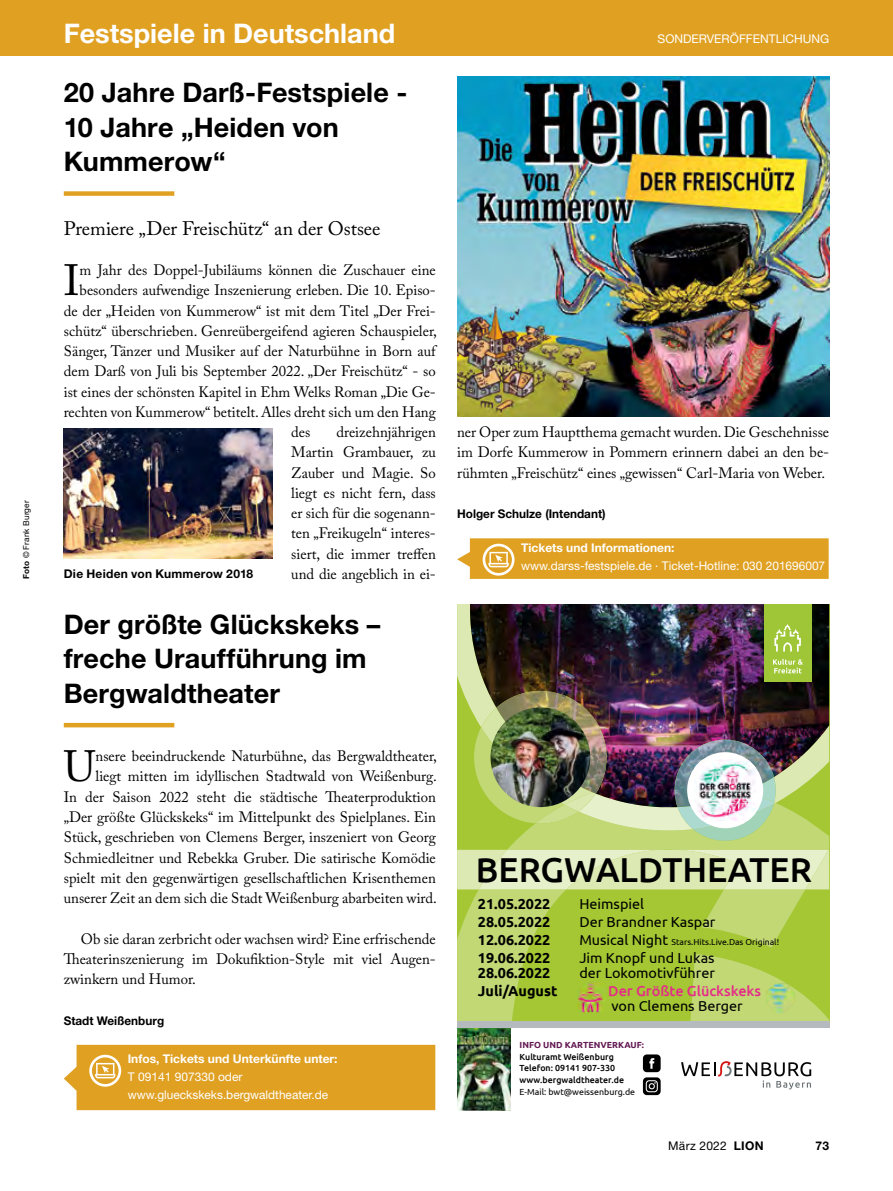
<style>
.page{position:relative;width:893px;height:1191px;background:#fff}
.page>*{position:absolute;margin:0;border:0;box-sizing:border-box;transform-origin:0 0}
.t1{font:43.5px "Adobe Caslon Pro";color:#000}
.t2{font:500 34.5px "Ubuntu";color:#000}
.t3{font:700 27px/34.5px "Helvetica Neue LT Std";letter-spacing:.005em;color:#000}
.t4{font:700 27px "Helvetica Neue LT Std";color:#fff}
.t5{font:19.5px "Adobe Caslon Pro";letter-spacing:-.005em;color:#000}
.t6{font:15px/20.2px "Adobe Caslon Pro";color:#000;text-align:justify}
.t7{font:14.4px "Ubuntu";color:#000}
.t8{font:700 14.4px "Ubuntu";color:#000}
.t9{font:500 14.4px "Ubuntu";color:#e52c88}
.t10{font:12px/18px "Helvetica Neue LT Std";color:#fff}
.t11{font:700 12px "Helvetica Neue LT Std";color:#fff}
.t12{font:700 12px "Helvetica Neue LT Std";color:#000}
.t13{font:700 12px "Helvetica Neue LT Std";letter-spacing:.025em;color:#000}
.t14{font:12px "Helvetica Neue LT Std";letter-spacing:.025em;color:#000}
.t15{font:500 8.85px/11.7px "Ubuntu";color:#000}
.t16{font:8.85px "Ubuntu";color:#000}
.t17{font:700 8.85px "Ubuntu";color:#631852}
.t18{font:8.7px "Ubuntu";color:#000}
.t19{font:8.25px "Helvetica Neue LT Std";letter-spacing:.025em;color:#000}
.s1{font-weight:700}
.s2{font-size:14.4px}
</style>
<div class="page">
<div style="left:0;top:0;width:893px;height:55px;background:#e0a123"></div>
<div style="left:64px;top:191px;width:110px;height:5px;background:#e0a123"></div>
<svg style="left:457px;top:538px;width:372px;height:41px;background:#e2a731"></svg>
<img style="left:457px;top:77px;width:372px;height:340px">
<img style="left:64px;top:428px;width:208px;height:130px">
<hr style="left:64px;top:723px;width:110px;height:4px;background:#e0a123">
<svg style="left:457px;top:803px;width:372px;height:217px;background:#adcc48"></svg>
<img style="left:457px;top:604px;width:372px;height:199px">
<img style="left:470px;top:604px;width:147px;height:196px">
<svg style="left:457px;top:849px;width:372px;height:40px;background:#e0ebbd"></svg>
<div style="left:457px;top:1020px;width:372px;height:7px;background:#b4babd"></div>
<img style="left:496px;top:691px;width:111px;height:16px">
<img style="left:474px;top:707px;width:302px;height:133px">
<img style="left:675px;top:739px;width:99px;height:68px">
<div style="left:687px;top:752px;width:76px;height:76px;background:#fff;border-radius:50%"></div>
<img style="left:694px;top:759px;width:62px;height:62px">
<div style="left:764px;top:604px;width:47px;height:78px;background:#9fc637"></div>
<svg style="left:774px;top:624px;width:27px;height:27px"></svg>
<svg style="left:773px;top:659px;width:30px;height:14px"></svg>
<img style="left:577px;top:982px;width:28px;height:30px">
<svg style="left:681px;top:954px;width:148px;height:136px"></svg>
<svg style="left:643px;top:1077px;width:18px;height:18px"></svg>
<svg style="left:646px;top:1080px;width:12px;height:12px"></svg>
<div style="left:643px;top:1054px;width:18px;height:18px;background:#000;border-radius:4px"></div>
<svg style="left:649px;top:1058px;width:5px;height:10px"></svg>
<img style="left:457px;top:939px;width:55px;height:172px">
<div style="left:64px;top:1044px;width:371px;height:66px;background:#e0a123"></div>
<p class="t19" style="left:21px;top:579px;width:80px;rotate:-90deg"><span class="s1">Foto</span> © Frank Burger</p>
<h3 class="t4" style="left:64px;top:16px;width:333px">Festspiele in Deutschland</h3>
<p class="t10" style="left:658px;top:29px;width:173px">SONDERVERÖFFENTLICHUNG</p>
<h3 class="t3" style="left:64px;top:75px;width:345px">20 Jahre Darß-Festspiele -<br>10 Jahre „Heiden von<br>Kummerow“</h3>
<h3 class="t5" style="left:64px;top:216px;width:318px">Premiere „Der Freischütz“ an der Ostsee</h3>
<h1 class="t1" style="left:64px;top:255px;width:17px">I</h1>
<p class="t6" style="left:80px;top:260px;width:358px">m Jahr des Doppel-Jubiläums können die Zuschauer eine</p>
<p class="t6" style="left:80px;top:280px;width:358px">besonders aufwendige Inszenierung erleben. Die 10. Episo-</p>
<p class="t6" style="left:64px;top:300px;width:374px">de der „Heiden von Kummerow“ ist mit dem Titel „Der Frei-</p>
<p class="t6" style="left:64px;top:320px;width:375px">schütz“ überschrieben. Genreübergeifend agieren Schauspieler,</p>
<p class="t6" style="left:64px;top:341px;width:374px">Sänger, Tänzer und Musiker auf der Naturbühne in Born auf</p>
<p class="t6" style="left:64px;top:361px;width:374px">dem Darß von Juli bis September 2022. „Der Freischütz“ - so</p>
<p class="t6" style="left:64px;top:381px;width:374px">ist eines der schönsten Kapitel in Ehm Welks Roman „Die Ge-</p>
<p class="t6" style="left:64px;top:401px;width:374px">rechten von Kummerow“ betitelt. Alles dreht sich um den Hang</p>
<p class="t6" style="left:291px;top:422px;width:21px">des</p>
<p class="t6" style="left:291px;top:422px;width:146px;text-indent:45px">dreizehnjährigen Martin Grambauer, zu Zauber und Magie. So liegt es nicht fern, dass er sich für die sogenann&shy;ten „Freikugeln“ interes&shy;siert, die immer treffen und die angeblich in ei-</p>
<p class="t13" style="left:64px;top:567px;width:191px">Die Heiden von Kummerow 2018</p>
<h3 class="t3" style="left:64px;top:606px;width:318px">Der größte Glückskeks – freche Uraufführung im<br>Bergwaldtheater</h3>
<p class="t6" style="left:64px;top:746px;width:375px;text-align:right">nsere beeindruckende Naturbühne, das Bergwaldtheater,<br>liegt mitten im idyllischen Stadtwald von Weißenburg.<br>In der Saison 2022 steht die städtische Theaterproduktion „Der größte Glückskeks“ im Mittelpunkt des Spielplanes. Ein Stück, geschrieben von Clemens Berger, inszeniert von Georg Schmiedleitner und Rebekka Gruber. Die satirische Komödie spielt mit den gegenwärtigen gesellschaftlichen Krisenthemen unserer Zeit an dem sich die Stadt Weißenburg abarbeiten wird.</p>
<p class="t6" style="left:64px;top:928px;width:374px;text-indent:17px">Ob sie daran zerbricht oder wachsen wird? Eine erfrischende Theaterinszenierung im Dokufiktion-Style mit viel Augen&shy;zwinkern und Humor.</p>
<p class="t12" style="left:64px;top:1012px;width:102px">Stadt Weißenburg</p>
<h1 class="t1" style="left:64px;top:741px;width:33px">U</h1>
<p class="t11" style="left:128px;top:1051px;width:211px">Infos, Tickets und Unterkünfte unter:</p>
<p class="t10" style="left:128px;top:1067px;width:202px">T 09141 907330 oder www.glueckskeks.bergwaldtheater.de</p>
<p class="t6" style="left:457px;top:422px;width:374px">ner Oper zum Hauptthema gemacht wurden. Die Geschehnisse im Dorfe Kummerow in Pommern erinnern dabei an den be&shy;rühmten „Freischütz“ eines „gewissen“ Carl-Maria von Weber.</p>
<p class="t12" style="left:457px;top:506px;width:150px">Holger Schulze (Intendant)</p>
<p class="t11" style="left:521px;top:540px;width:155px">Tickets und Informationen:</p>
<p class="t10" style="left:521px;top:557px;width:306px">www.darss-festspiele.de · Ticket-Hotline: 030 201696007</p>
<h2 class="t2" style="left:476px;top:848px;width:338px">BERGWALDTHEATER</h2>
<p class="t8" style="left:478px;top:895px;width:74px">21.05.2022</p>
<p class="t7" style="left:579px;top:895px;width:66px">Heimspiel</p>
<p class="t8" style="left:478px;top:913px;width:74px">28.05.2022</p>
<p class="t7" style="left:579px;top:913px;width:138px">Der Brandner Kaspar</p>
<p class="t8" style="left:478px;top:931px;width:74px">12.06.2022</p>
<p class="t18" style="left:579px;top:936px;width:201px"><span class="s2">Musical Night</span> Stars.Hits.Live.Das Original!</p>
<p class="t8" style="left:478px;top:949px;width:74px">19.06.2022</p>
<p class="t7" style="left:579px;top:949px;width:137px">Jim Knopf und Lukas</p>
<p class="t8" style="left:478px;top:964px;width:74px">28.06.2022</p>
<p class="t7" style="left:579px;top:964px;width:137px">der Lokomotivführer</p>
<p class="t8" style="left:478px;top:982px;width:81px">Juli/August</p>
<p class="t9" style="left:608px;top:981px;width:154px">Der Größte Glückskeks</p>
<p class="t7" style="left:612px;top:997px;width:133px">von Clemens Berger</p>
<p class="t17" style="left:520px;top:1039px;width:126px">INFO UND KARTENVERKAUF:</p>
<p class="t15" style="left:520px;top:1050px;width:106px">Kulturamt Weißenburg<br>Telefon: 09141 907-330 www.bergwaldtheater.de</p>
<p class="t16" style="left:520px;top:1086px;width:117px">E-Mail: bwt@weissenburg.de</p>
<p class="t14" style="left:668px;top:1138px;width:97px">März 2022 <span class="s1">LION</span></p>
<p class="t12" style="left:816px;top:1138px;width:15px">73</p>
</div>
